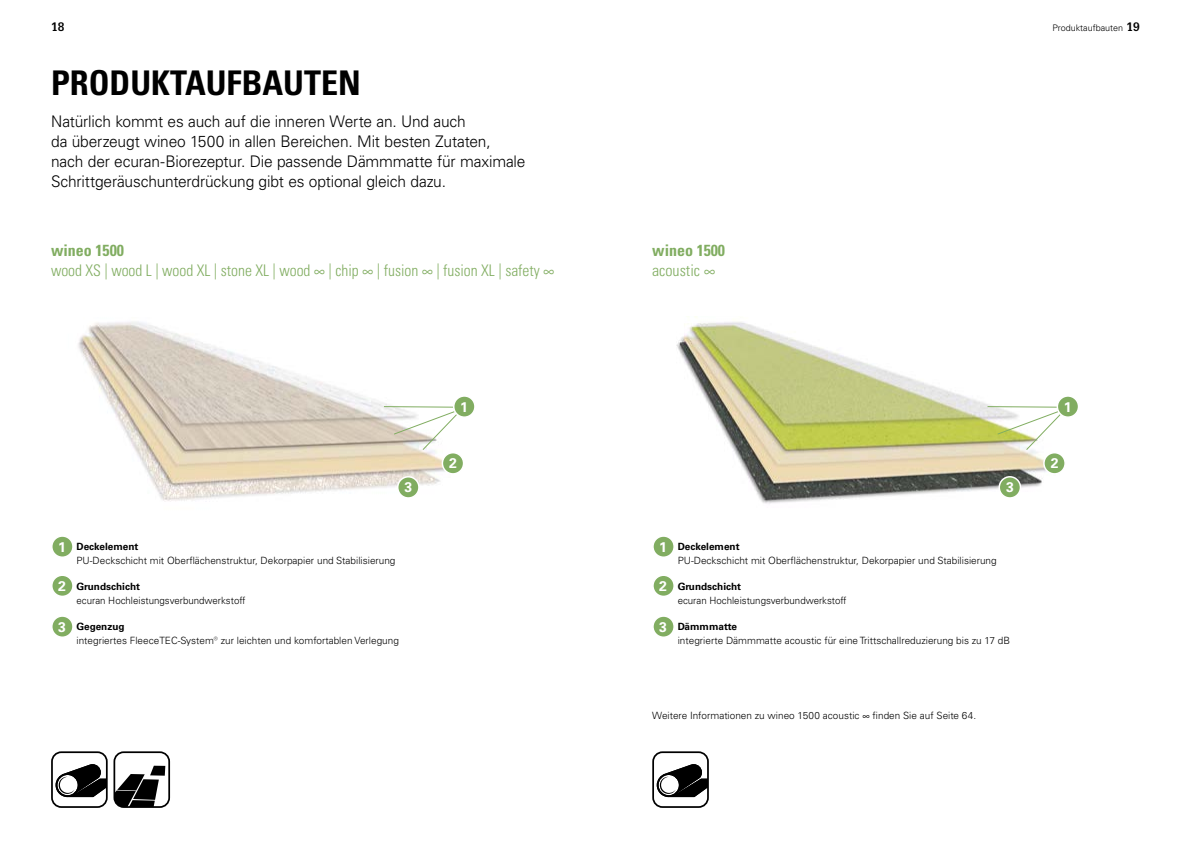
<style>
.page{position:relative;width:1191px;height:842px;background:#fff}
.page>*{position:absolute;margin:0;border:0;box-sizing:border-box;transform-origin:0 0}
.t1{font:34px "Univers LTCYR 67 Bold Cond";color:#000}
.t2{font:300 16px/20px "Univers LTCYR 45";letter-spacing:-.01em;color:#000}
.t3{font:16px "Univers LTCYR 47 Light Cond";color:#81ad61}
.t4{font:16px "Univers LTCYR 67 Bold Cond";color:#81ad61}
.t5{font:700 14px "Univers LTCYR 65";color:#fff}
.t6{font:700 12px "Glypha LT Pro";color:#000}
.t7{font:300 10px "Univers LTCYR 45";color:#000}
.t8{font:700 10px "Univers LTCYR 65";color:#000}
.t9{font:300 9px "Univers LTCYR 45";color:#000}
.s1{font-family:"Glypha LT Pro";font-weight:700;font-size:12px}
.s2{font-size:14px;color:#fff}
</style>
<div class="page">
<img style="left:676px;top:316px;width:400px;height:188px">
<img style="left:78px;top:321px;width:383px;height:180px">
<div style="left:442px;top:453px;width:21px;height:21px;background:#81ad61;border-radius:50%"></div>
<div style="left:441px;top:452px;width:23px;height:23px;border:2px solid #fff;border-radius:50%"></div>
<div style="left:1044px;top:453px;width:21px;height:21px;background:#81ad61;border-radius:50%"></div>
<div style="left:1043px;top:452px;width:22px;height:23px;border:2px solid #fff;border-radius:50%"></div>
<div style="left:398px;top:477px;width:21px;height:21px;background:#81ad61;border-radius:50%"></div>
<div style="left:397px;top:476px;width:23px;height:23px;border:2px solid #fff;border-radius:50%"></div>
<div style="left:999px;top:477px;width:21px;height:21px;background:#81ad61;border-radius:50%"></div>
<div style="left:998px;top:476px;width:23px;height:23px;border:2px solid #fff;border-radius:50%"></div>
<svg style="left:383px;top:406px;width:78px;height:45px"></svg>
<div style="left:454px;top:396px;width:21px;height:21px;background:#81ad61;border-radius:50%"></div>
<div style="left:453px;top:395px;width:23px;height:23px;border:2px solid #fff;border-radius:50%"></div>
<svg style="left:986px;top:406px;width:81px;height:45px"></svg>
<div style="left:1057px;top:396px;width:21px;height:21px;background:#81ad61;border-radius:50%"></div>
<div style="left:1056px;top:395px;width:23px;height:23px;border:2px solid #fff;border-radius:50%"></div>
<div style="left:51px;top:751px;width:57px;height:57px;border:2px solid #000;border-radius:9px"></div>
<svg style="left:56px;top:764px;width:51px;height:33px"></svg>
<div style="left:652px;top:751px;width:57px;height:57px;border:2px solid #000;border-radius:9px"></div>
<svg style="left:657px;top:764px;width:51px;height:33px"></svg>
<div style="left:113px;top:751px;width:57px;height:57px;border:2px solid #000;border-radius:9px"></div>
<svg style="left:114px;top:766px;width:51px;height:41px"></svg>
<div style="left:52px;top:536px;width:21px;height:21px;background:#81ad61;border-radius:50%"></div>
<div style="left:51px;top:535px;width:23px;height:23px;border:2px solid #fff;border-radius:50%"></div>
<div style="left:52px;top:575px;width:21px;height:21px;background:#81ad61;border-radius:50%"></div>
<div style="left:51px;top:574px;width:23px;height:23px;border:2px solid #fff;border-radius:50%"></div>
<div style="left:52px;top:616px;width:21px;height:21px;background:#81ad61;border-radius:50%"></div>
<div style="left:51px;top:615px;width:23px;height:23px;border:2px solid #fff;border-radius:50%"></div>
<div style="left:653px;top:536px;width:21px;height:21px;background:#81ad61;border-radius:50%"></div>
<div style="left:652px;top:535px;width:23px;height:23px;border:2px solid #fff;border-radius:50%"></div>
<div style="left:653px;top:575px;width:21px;height:21px;background:#81ad61;border-radius:50%"></div>
<div style="left:652px;top:574px;width:23px;height:23px;border:2px solid #fff;border-radius:50%"></div>
<div style="left:653px;top:616px;width:21px;height:21px;background:#81ad61;border-radius:50%"></div>
<div style="left:652px;top:615px;width:23px;height:23px;border:2px solid #fff;border-radius:50%"></div>
<p class="t6" style="left:51px;top:19px;width:15px">18</p>
<h1 class="t1" style="left:51px;top:62px;width:311px">PRODUKTAUFBAUTEN</h1>
<p class="t2" style="left:51px;top:110px;width:476px">Natürlich kommt es auch auf die inneren Werte an. Und auch<br>da überzeugt wineo 1500 in allen Bereichen. Mit besten Zutaten, nach der ecuran-Biorezeptur. Die passende Dämmmatte für maximale Schrittgeräuschunterdrückung gibt es optional gleich dazu.</p>
<h2 class="t4" style="left:51px;top:240px;width:74px">wineo 1500</h2>
<h2 class="t3" style="left:51px;top:260px;width:505px">wood XS | wood L | wood XL | stone XL | wood ∞ | chip ∞ | fusion ∞ | fusion XL | safety ∞</h2>
<h2 class="t4" style="left:652px;top:240px;width:74px">wineo 1500</h2>
<h2 class="t3" style="left:652px;top:260px;width:65px">acoustic ∞</h2>
<p class="t9" style="left:1052px;top:22px;width:89px">Produktaufbauten <span class="s1">19</span></p>
<h3 class="t5" style="left:460px;top:397px;width:9px">1</h3>
<h3 class="t5" style="left:1063px;top:397px;width:9px">1</h3>
<h3 class="t5" style="left:449px;top:453px;width:9px">2</h3>
<h3 class="t5" style="left:1050px;top:453px;width:9px">2</h3>
<h3 class="t5" style="left:404px;top:478px;width:9px">3</h3>
<h3 class="t5" style="left:1006px;top:478px;width:9px">3</h3>
<p class="t8" style="left:58px;top:539px;width:82px"><span class="s2">1</span> Deckelement</p>
<p class="t7" style="left:76px;top:554px;width:320px">PU-Deckschicht mit Oberflächenstruktur, Dekorpapier und Stabilisierung</p>
<p class="t8" style="left:58px;top:579px;width:83px"><span class="s2">2</span> Grundschicht</p>
<p class="t7" style="left:76px;top:594px;width:170px">ecuran Hochleistungsverbundwerkstoff</p>
<p class="t8" style="left:58px;top:619px;width:68px"><span class="s2">3</span> Gegenzug</p>
<p class="t7" style="left:76px;top:634px;width:324px">integriertes FleeceTEC-System® zur leichten und komfortablen Verlegung</p>
<p class="t8" style="left:659px;top:539px;width:82px"><span class="s2">1</span> Deckelement</p>
<p class="t7" style="left:677px;top:554px;width:320px">PU-Deckschicht mit Oberflächenstruktur, Dekorpapier und Stabilisierung</p>
<p class="t8" style="left:659px;top:579px;width:83px"><span class="s2">2</span> Grundschicht</p>
<p class="t7" style="left:677px;top:594px;width:170px">ecuran Hochleistungsverbundwerkstoff</p>
<p class="t8" style="left:659px;top:619px;width:79px"><span class="s2">3</span> Dämmmatte</p>
<p class="t7" style="left:677px;top:634px;width:334px">integrierte Dämmmatte acoustic für eine Trittschallreduzierung bis zu 17 dB</p>
<p class="t7" style="left:652px;top:708px;width:326px">Weitere Informationen zu wineo 1500 acoustic ∞ finden Sie auf Seite 64.</p>
</div>
